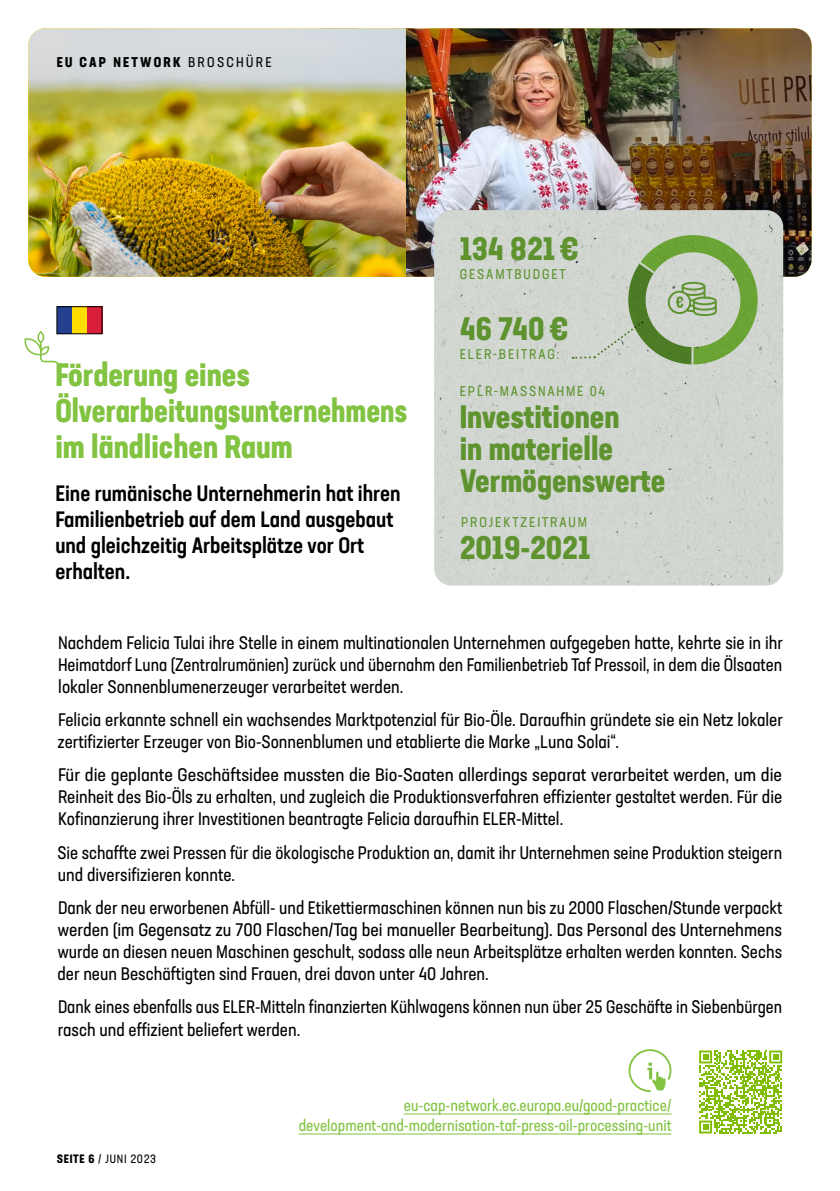
<style>
.page{position:relative;width:840px;height:1191px;background:#fff}
.page>*{position:absolute;margin:0;border:0;box-sizing:border-box;transform-origin:0 0}
.t1{font:700 condensed 32px/32px "Neusa Next Std";color:#5e932f}
.t2{font:700 condensed 32px/36px "Neusa Next Std";color:#82c341}
.t3{font:500 condensed 22px/26px "Neusa Next Std";color:#000}
.t4{font:condensed 18px/22px "Neusa Next Std";color:#000}
.t5{font:condensed 18px/22px "Neusa Next Std";color:#000;text-align:justify;scale:1.05 1}
.t6{font:condensed 16px/20px "Neusa Next Std";color:#82c341;text-align:right}
.t7{font:condensed 14px "Neusa Next Std";letter-spacing:.13em;color:#5e932f}
.t8{font:700 condensed 14px "Neusa Next Std";letter-spacing:.16em;color:#000}
.t9{font:condensed 12px "Neusa Next Std";letter-spacing:.055em;color:#000}
.s1{font-weight:400}
.s2{font-weight:700}
</style>
<div class="page">
<svg style="left:25px;top:331px;width:35px;height:37px"></svg>
<hr style="left:403px;top:1113px;width:268px;height:1px;background:#82c341">
<hr style="left:298px;top:1133px;width:373px;height:1px;background:#82c341">
<svg style="left:628px;top:1049px;width:44px;height:43px"></svg>
<img style="left:405px;top:28px;width:406px;height:249px">
<div style="left:434px;top:210px;width:348px;height:375px;background:#d1d7d0"></div>
<img style="left:28px;top:28px;width:377px;height:249px">
<svg style="left:572px;top:231px;width:189px;height:137px;background:#b3c5a6"></svg>
<div style="left:57px;top:306px;width:15px;height:28px;background:#25408f"></div>
<div style="left:72px;top:306px;width:15px;height:28px;background:#fd0"></div>
<div style="left:87px;top:306px;width:15px;height:28px;background:#da1f3d"></div>
<div style="left:57px;top:306px;width:45px;height:28px;border:1px solid #000"></div>
<svg style="left:699px;top:1050px;width:83px;height:84px"></svg>
<p class="t8" style="left:57px;top:54px;width:216px">EU CAP NETWORK <span class="s1">BROSCHÜRE</span></p>
<h1 class="t2" style="left:55px;top:356px;width:353px">Förderung eines<br>Ölverarbeitungsunternehmens im ländlichen Raum</h1>
<p class="t3" style="left:55px;top:480px;width:346px">Eine rumänische Unternehmerin hat ihren Familienbetrieb auf dem Land ausgebaut und gleichzeitig Arbeitsplätze vor Ort erhalten.</p>
<h1 class="t1" style="left:459px;top:232px;width:120px">134 821 €</h1>
<p class="t7" style="left:459px;top:266px;width:107px">GESAMTBUDGET</p>
<h1 class="t1" style="left:459px;top:312px;width:110px">46 740 €</h1>
<p class="t7" style="left:459px;top:346px;width:101px">ELER-BEITRAG:</p>
<p class="t7" style="left:459px;top:382px;width:147px">EPLR-MASSNAHME 04</p>
<h1 class="t1" style="left:459px;top:400px;width:207px">Investitionen<br>in materielle<br>Vermögenswerte</h1>
<p class="t7" style="left:461px;top:513px;width:127px">PROJEKTZEITRAUM</p>
<h1 class="t1" style="left:459px;top:531px;width:132px">2019-2021</h1>
<p class="t4" style="left:58px;top:631px;width:726px;text-align:justify">Nachdem Felicia Tulai ihre Stelle in einem multinationalen Unternehmen aufgegeben hatte, kehrte sie in ihr Heimatdorf Luna (Zentralrumänien) zurück und übernahm den Familienbetrieb Taf Pressoil, in dem die Ölsaaten lokaler Sonnenblumenerzeuger verarbeitet werden.</p>
<p class="t4" style="left:57px;top:708px;width:726px">Felicia erkannte schnell ein wachsendes Marktpotenzial für Bio-Öle. Daraufhin gründete sie ein Netz lokaler zertifizierter Erzeuger von Bio-Sonnenblumen und etablierte die Marke „Luna Solai“.</p>
<p class="t5" style="left:58px;top:764px;width:690px">Für die geplante Geschäftsidee mussten die Bio-Saaten allerdings separat verarbeitet werden, um die Reinheit des Bio-Öls zu erhalten, und zugleich die Produktionsverfahren effizienter gestaltet werden. Für die Kofinanzierung ihrer Investitionen beantragte Felicia daraufhin ELER-Mittel.</p>
<p class="t4" style="left:57px;top:841px;width:725px">Sie schaffte zwei Pressen für die ökologische Produktion an, damit ihr Unternehmen seine Produktion steigern und diversifizieren konnte.</p>
<p class="t4" style="left:57px;top:896px;width:726px;text-align:justify">Dank der neu erworbenen Abfüll- und Etikettiermaschinen können nun bis zu 2000 Flaschen/Stunde verpackt werden (im Gegensatz zu 700 Flaschen/Tag bei manueller Bearbeitung). Das Personal des Unternehmens wurde an diesen neuen Maschinen geschult, sodass alle neun Arbeitsplätze erhalten werden konnten. Sechs der neun Beschäftigten sind Frauen, drei davon unter 40 Jahren.</p>
<p class="t4" style="left:58px;top:996px;width:725px">Dank eines ebenfalls aus ELER-Mitteln finanzierten Kühlwagens können nun über 25 Geschäfte in Siebenbürgen rasch und effizient beliefert werden.</p>
<p class="t9" style="left:57px;top:1151px;width:101px"><span class="s2">SEITE 6</span> / JUNI 2023</p>
<p class="t6" style="left:298px;top:1095px;width:374px">eu-cap-network.ec.europa.eu/good-practice/ development-and-modernisation-taf-press-oil-processing-unit</p>
</div>
